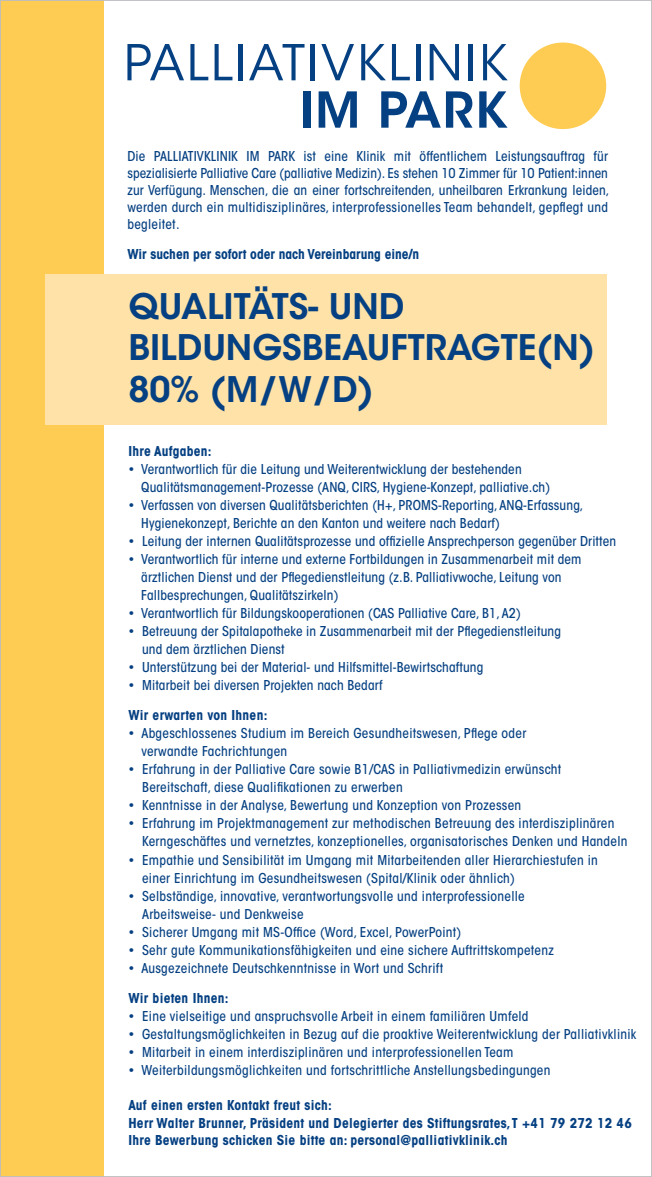
<style>
.page{position:relative;width:652px;height:1177px;background:#fff}
.page>*{position:absolute;margin:0;border:0;box-sizing:border-box;transform-origin:0 0}
.t1{font:600 35px/41.5px "ITC Avant Garde Std";color:#054082}
.t2{font:500 condensed 13.5px/18px "ITC Avant Garde Std";letter-spacing:.02em;color:#054082}
.t3{font:700 condensed 13.5px/17.5px "ITC Avant Garde Std";letter-spacing:.02em;color:#054082}
.t4{font:700 condensed 13.5px "ITC Avant Garde Std";color:#054082}
</style>
<div class="page">
<div style="left:0;top:0;width:104px;height:1176px;background:#fecc53"></div>
<div style="left:45px;top:274px;width:561px;height:150px;background:#ffe2a7"></div>
<div style="left:520px;top:43px;width:86px;height:86px;background:#fecc53;border-radius:50%"></div>
<svg style="left:127px;top:44px;width:57px;height:36px"></svg>
<svg style="left:190px;top:44px;width:18px;height:36px"></svg>
<svg style="left:215px;top:44px;width:17px;height:36px"></svg>
<hr style="left:239px;top:44px;width:4px;height:36px;background:#054082">
<svg style="left:249px;top:44px;width:56px;height:36px"></svg>
<hr style="left:311px;top:44px;width:4px;height:36px;background:#054082">
<svg style="left:321px;top:44px;width:33px;height:36px"></svg>
<svg style="left:361px;top:44px;width:25px;height:36px"></svg>
<svg style="left:392px;top:44px;width:18px;height:36px"></svg>
<hr style="left:416px;top:44px;width:4px;height:36px;background:#054082">
<svg style="left:430px;top:44px;width:29px;height:36px"></svg>
<hr style="left:469px;top:44px;width:4px;height:36px;background:#054082">
<svg style="left:483px;top:44px;width:25px;height:36px"></svg>
<div style="left:303px;top:91px;width:7px;height:37px;background:#054082"></div>
<svg style="left:319px;top:91px;width:38px;height:37px"></svg>
<svg style="left:381px;top:91px;width:92px;height:37px"></svg>
<svg style="left:479px;top:91px;width:29px;height:37px"></svg>
<p class="t2" style="left:127px;top:148px;width:483px;line-height:17px;text-align:justify">Die PALLIATIVKLINIK IM PARK ist eine Klinik mit öffentlichem Leistungsauftrag für spezialisierte Palliative Care (palliative Medizin). Es stehen 10 Zimmer für 10 Patient:innen zur Verfügung. Menschen, die an einer fortschreitenden, unheilbaren Erkrankung leiden, werden durch ein multidisziplinäres, interprofessionelles Team behandelt, gepflegt und begleitet.</p>
<p class="t4" style="left:127px;top:246px;width:293px">Wir suchen per sofort oder nach Vereinbarung eine/n</p>
<p class="t1" style="left:128px;top:286px;width:468px">QUALITÄTS- UND<br>BILDUNGSBEAUFTRAGTE(N)<br>80% (M/W/D)</p>
<p class="t3" style="left:128px;top:442px;width:85px">Ihre Aufgaben:</p>
<p class="t2" style="left:141px;top:460px;width:410px;text-indent:-13px">• Verantwortlich für die Leitung und Weiterentwicklung der bestehenden<br>Qualitätsmanagement-Prozesse (ANQ, CIRS, Hygiene-Konzept, palliative.ch)</p>
<p class="t2" style="left:141px;top:496px;width:444px;text-indent:-13px">• Verfassen von diversen Qualitätsberichten (H+, PROMS-Reporting, ANQ-Erfassung,<br>Hygienekonzept, Berichte an den Kanton und weitere nach Bedarf)</p>
<p class="t2" style="left:128px;top:532px;width:489px">• Leitung der internen Qualitätsprozesse und offizielle Ansprechperson gegenüber Dritten</p>
<p class="t2" style="left:141px;top:550px;width:442px;text-indent:-13px">• Verantwortlich für interne und externe Fortbildungen in Zusammenarbeit mit dem ärztlichen Dienst und der Pflegedienstleitung (z.B. Palliativwoche, Leitung von<br>Fallbesprechungen, Qualitätszirkeln)</p>
<p class="t2" style="left:128px;top:604px;width:394px">• Verantwortlich für Bildungskooperationen (CAS Palliative Care, B1, A2)</p>
<p class="t2" style="left:142px;top:622px;width:421px;text-indent:-14px">• Betreuung der Spitalapotheke in Zusammenarbeit mit der Pflegedienstleitung und dem ärztlichen Dienst</p>
<p class="t2" style="left:128px;top:658px;width:357px">• Unterstützung bei der Material- und Hilfsmittel-Bewirtschaftung</p>
<p class="t2" style="left:128px;top:676px;width:256px">• Mitarbeit bei diversen Projekten nach Bedarf</p>
<p class="t3" style="left:128px;top:706px;width:140px">Wir erwarten von Ihnen:</p>
<p class="t2" style="left:141px;top:724px;width:386px;text-indent:-13px">• Abgeschlossenes Studium im Bereich Gesundheitswesen, Pflege oder verwandte Fachrichtungen</p>
<p class="t2" style="left:142px;top:760px;width:421px;text-indent:-14px">• Erfahrung in der Palliative Care sowie B1/CAS in Palliativmedizin erwünscht<br>Bereitschaft, diese Qualifikationen zu erwerben</p>
<p class="t2" style="left:128px;top:796px;width:394px">• Kenntnisse in der Analyse, Bewertung und Konzeption von Prozessen</p>
<p class="t2" style="left:142px;top:814px;width:487px;text-indent:-14px">• Erfahrung im Projektmanagement zur methodischen Betreuung des interdisziplinären<br>Kerngeschäftes und vernetztes, konzeptionelles, organisatorisches Denken und Handeln</p>
<p class="t2" style="left:142px;top:850px;width:457px;text-indent:-14px">• Empathie und Sensibilität im Umgang mit Mitarbeitenden aller Hierarchiestufen in einer Einrichtung im Gesundheitswesen (Spital/Klinik oder ähnlich)</p>
<p class="t2" style="left:142px;top:886px;width:384px;text-indent:-14px">• Selbständige, innovative, verantwortungsvolle und interprofessionelle<br>Arbeitsweise- und Denkweise</p>
<p class="t2" style="left:128px;top:922px;width:334px">• Sicherer Umgang mit MS-Office (Word, Excel, PowerPoint)</p>
<p class="t2" style="left:128px;top:940px;width:427px">• Sehr gute Kommunikationsfähigkeiten und eine sichere Auftrittskompetenz</p>
<p class="t2" style="left:128px;top:958px;width:316px">• Ausgezeichnete Deutschkenntnisse in Wort und Schrift</p>
<p class="t3" style="left:128px;top:989px;width:102px">Wir bieten Ihnen:</p>
<p class="t2" style="left:128px;top:1007px;width:402px">• Eine vielseitige und anspruchsvolle Arbeit in einem familiären Umfeld</p>
<p class="t2" style="left:128px;top:1025px;width:510px">• Gestaltungsmöglichkeiten in Bezug auf die proaktive Weiterentwicklung der Palliativklinik</p>
<p class="t2" style="left:128px;top:1043px;width:386px">• Mitarbeit in einem interdisziplinären und interprofessionellen Team</p>
<p class="t2" style="left:128px;top:1061px;width:424px">• Weiterbildungsmöglichkeiten und fortschrittliche Anstellungsbedingungen</p>
<p class="t3" style="left:128px;top:1096px;width:205px">Auf einen ersten Kontakt freut sich:</p>
<p class="t3" style="left:128px;top:1113px;width:505px">Herr Walter Brunner, Präsident und Delegierter des Stiftungsrates, T +41 79 272 12 46<br>Ihre Bewerbung schicken Sie bitte an: personal@palliativklinik.ch</p>
</div>
